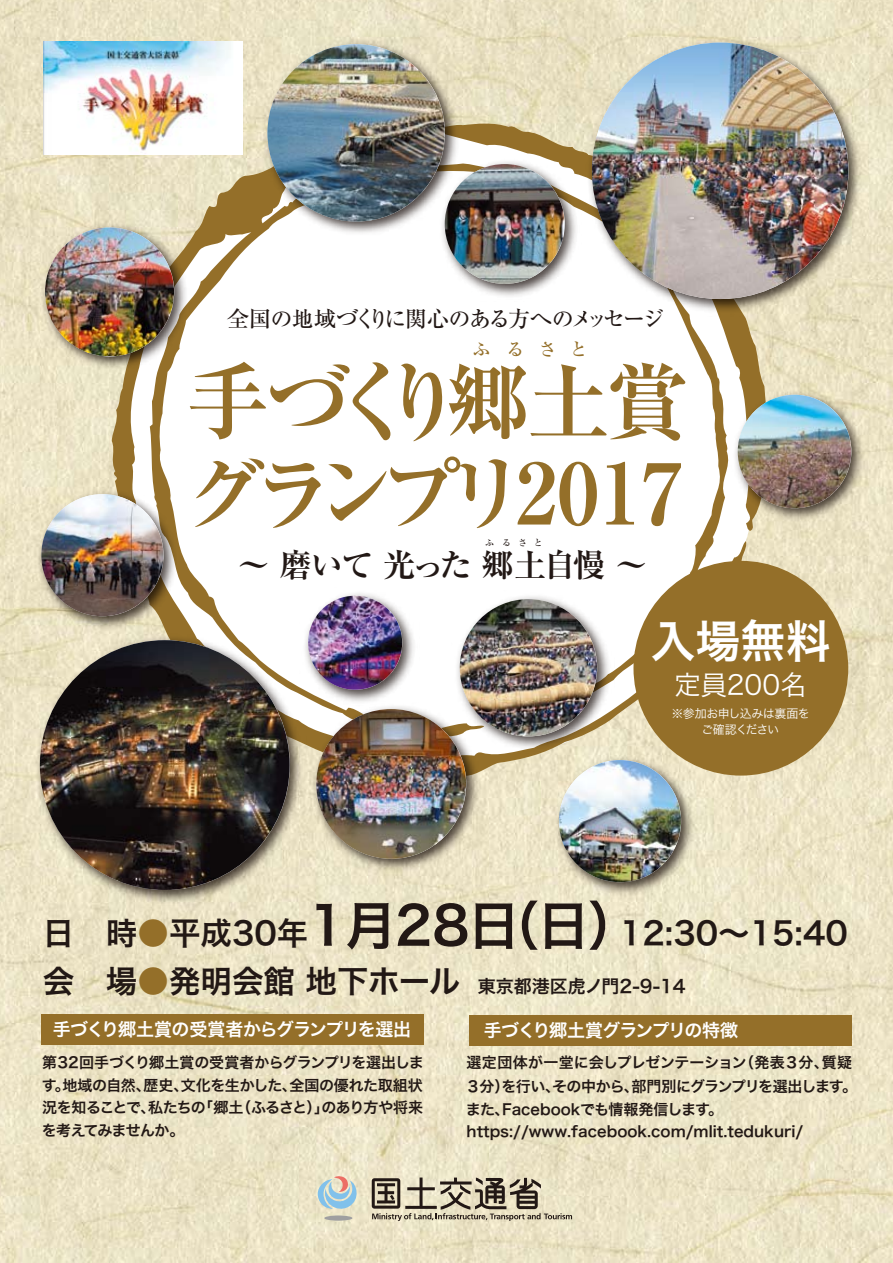
<style>
.page{position:relative;width:893px;height:1263px;background:#fff}
.page>*{position:absolute;margin:0;border:0;box-sizing:border-box;transform-origin:0 0}
.t1{font:700 84px/91.5px "Ryumin Pro";letter-spacing:-.2em;color:#946f29}
.t2{font:45px "Hira Kaku Pro N W6";color:#fff}
.t3{font:700 32.4px "Ryumin Pro";letter-spacing:-.085em;color:#221815}
.t4{font:31.5px "Hira Kaku Pro N W6";color:#221815}
.t5{font:27px "Hira Kaku Pro N W3";color:#fff}
.t6{font:500 22.05px "Ryumin Pro";letter-spacing:-.075em;color:#221815}
.t7{font:18px "Hira Kaku Pro N W6";letter-spacing:-.06em;color:#fff}
.t8{font:18px "Hira Kaku Pro N W6";color:#221815}
.t9{font:500 18px "Ryumin Pro";color:#946f29}
.t10{font:15px/22.5px "Hira Kaku Pro N W6";letter-spacing:-.02em;color:#221815;text-align:justify}
.t11{font:15px/22.5px "Hira Kaku Pro N W6";color:#221815}
.t12{font:12px/16.5px "Hira Kaku Pro N W3";letter-spacing:-.045em;color:#fff;text-align:center}
.t13{font:500 9px "Ryumin Pro";color:#221815}
.s1{color:#946f29}
.s2{font-size:52.5px}
.s3{font-size:31.5px}
.s4{font-size:31.5px;color:#946f29}
</style>
<div class="page">
<img style="left:0;top:0;width:893px;height:1263px">
<svg style="left:318px;top:1175px;width:43px;height:39px;background:#c6d2cf"></svg>
<div style="left:324px;top:1215px;width:28px;height:6px;background:#9f9fa0;border-radius:50%"></div>
<svg style="left:372px;top:1177px;width:200px;height:44px;background:#b0a792"></svg>
<svg style="left:110px;top:122px;width:661px;height:661px"></svg>
<img style="left:44px;top:42px;width:198px;height:113px">
<div style="left:633px;top:561px;width:215px;height:215px;background:#946f29;border-radius:50%"></div>
<div style="left:41px;top:1014px;width:382px;height:30px;background:#946f29"></div>
<div style="left:469px;top:1015px;width:382px;height:30px;background:#946f29"></div>
<img style="left:32px;top:632px;width:275px;height:275px">
<img style="left:451px;top:591px;width:163px;height:163px">
<img style="left:583px;top:34px;width:283px;height:282px">
<img style="left:436px;top:156px;width:146px;height:145px">
<img style="left:308px;top:700px;width:175px;height:176px">
<img style="left:259px;top:36px;width:203px;height:203px">
<img style="left:37px;top:219px;width:154px;height:155px">
<img style="left:729px;top:386px;width:140px;height:140px">
<img style="left:550px;top:751px;width:148px;height:148px">
<img style="left:300px;top:587px;width:120px;height:120px">
<img style="left:33px;top:486px;width:148px;height:147px">
<img style="left:40px;top:640px;width:250px;height:250px;border-radius:50%">
<img style="left:460px;top:599px;width:137px;height:137px;border-radius:50%">
<img style="left:592px;top:43px;width:256px;height:256px;border-radius:50%">
<img style="left:445px;top:164px;width:120px;height:120px;border-radius:50%">
<img style="left:316px;top:709px;width:150px;height:149px;border-radius:50%">
<img style="left:267px;top:44px;width:178px;height:178px;border-radius:50%">
<img style="left:45px;top:227px;width:129px;height:129px;border-radius:50%">
<img style="left:738px;top:395px;width:113px;height:113px;border-radius:50%">
<img style="left:559px;top:760px;width:122px;height:122px;border-radius:50%">
<img style="left:308px;top:596px;width:94px;height:94px;border-radius:50%">
<img style="left:41px;top:494px;width:122px;height:122px;border-radius:50%">
<p class="t6" style="left:227px;top:302px;width:439px">全国の地域づくりに関心のある方へのメッセージ</p>
<p class="t9" style="left:472px;top:335px;width:117px">ふ るさと</p>
<p class="t1" style="left:184px;top:350px;width:507px">手づくり郷土賞グランプリ20 1 7</p>
<p class="t13" style="left:485px;top:535px;width:59px">ふ るさと</p>
<p class="t3" style="left:237px;top:539px;width:412px">～ 磨いて 光った 郷土自慢 ～</p>
<p class="t2" style="left:650px;top:600px;width:181px">入場無料</p>
<p class="t5" style="left:674px;top:661px;width:135px">定員200名</p>
<p class="t12" style="left:671px;top:704px;width:140px">※参加お申し込みは裏面をご確認ください</p>
<p class="t4" style="left:43px;top:905px;width:806px">日　時<span class="s1">●</span>平成30年<span class="s2">1月28日（日）</span>12:30～15:40</p>
<p class="t8" style="left:43px;top:970px;width:644px"><span class="s3">会　場</span><span class="s4">●</span><span class="s3">発明会館 地下ホール</span> 東京都港区虎ノ門2-9-14</p>
<p class="t7" style="left:53px;top:1012px;width:360px">手づくり郷土賞の受賞者からグランプリを選出</p>
<p class="t7" style="left:484px;top:1013px;width:256px">手づくり郷土賞グランプリの特徴</p>
<p class="t10" style="left:42px;top:1051px;width:384px">第32回手づくり郷土賞の受賞者からグランプリを選出します。地域の自然、歴史、文化を生かした、全国の優れた取組状況を知ることで、私たちの「郷土（ふるさと）」のあり方や将来を考えてみませんか。</p>
<p class="t10" style="left:465px;top:1050px;width:393px;line-height:24px">選定団体が一堂に会しプレゼンテーション（発表３分、質疑<br>３分）を行い、その中から、部門別にグランプリを選出します。</p>
<p class="t11" style="left:466px;top:1097px;width:339px">また、Facebookでも情報発信します。https://www.facebook.com/mlit.tedukuri/</p>
</div>
